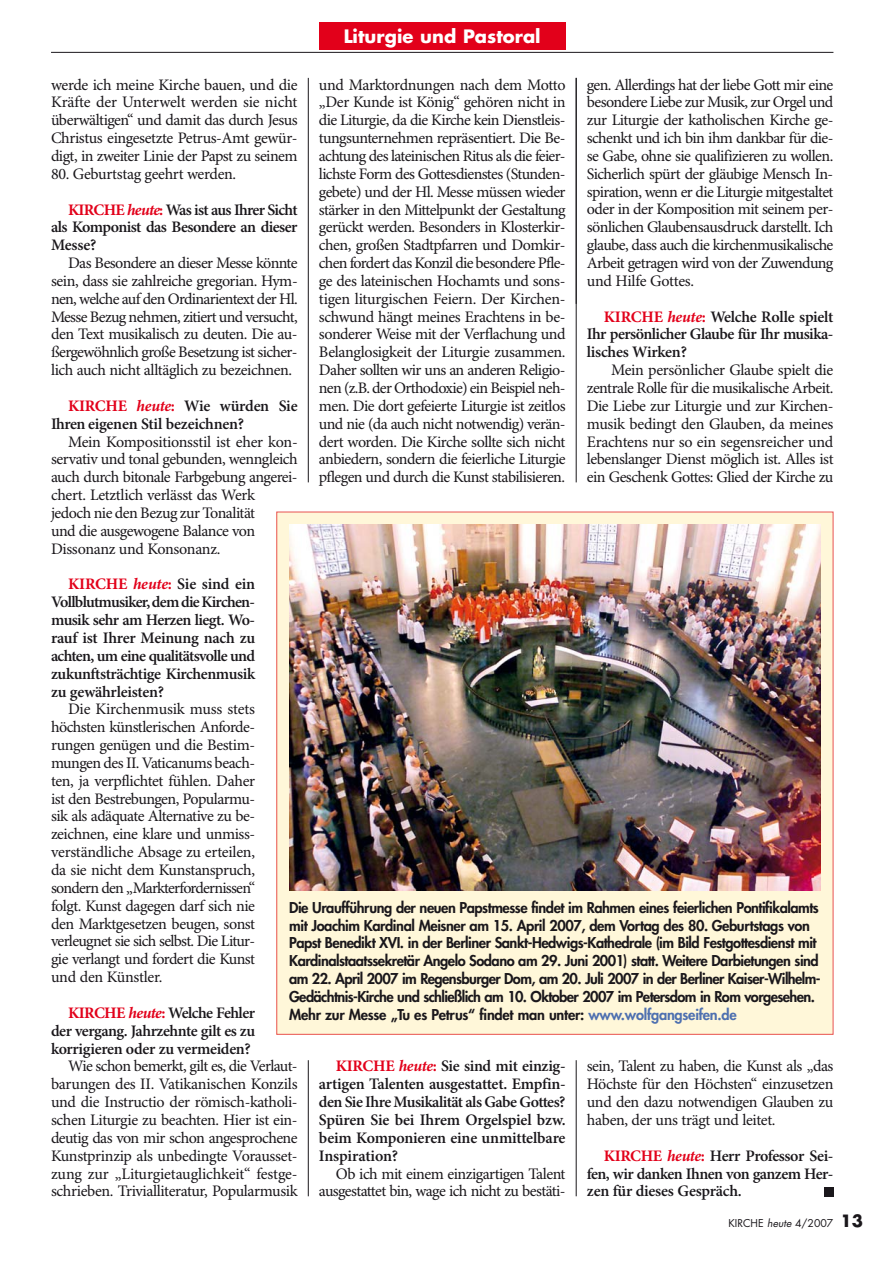
<style>
.page{position:relative;width:893px;height:1263px;background:#fff}
.page>*{position:absolute;margin:0;border:0;box-sizing:border-box;transform-origin:0 0}
.t1{font:700 18px "Futura Std";color:#fff}
.t2{font:16.05px/17.9px "Minion Pro";letter-spacing:-.035em;color:#1a171b;text-align:justify}
.t3{font:600 16.05px/17.9px "Minion Pro";letter-spacing:-.025em;color:#1a171b;text-align:justify}
.t4{font:800 14.55px/17.9px "Futura Std";letter-spacing:-.035em;color:#1a171b}
.t5{font:10.5px "Futura Std";color:#1a171b}
.s1{font-weight:700;color:#e2001a}
.s2{font-weight:700;font-style:italic;color:#e2001a}
.s3{color:#4e70b0}
.s4{font-style:italic}
.s5{font-weight:700;font-size:16.5px}
</style>
<div class="page">
<hr style="left:51px;top:52px;width:782px;height:1px;background:#1a171b">
<div style="left:319px;top:23px;width:247px;height:27px;background:#e2001a"></div>
<hr style="left:308px;top:78px;width:1px;height:404px;background:#1a171b">
<hr style="left:576px;top:78px;width:1px;height:404px;background:#1a171b">
<hr style="left:308px;top:1060px;width:1px;height:136px;background:#1a171b">
<hr style="left:576px;top:1060px;width:1px;height:136px;background:#1a171b">
<div style="left:277px;top:512px;width:556px;height:522px;background:#fff7d9"></div>
<img style="left:289px;top:524px;width:532px;height:366px">
<div style="left:824px;top:1187px;width:9px;height:9px;background:#1a171b"></div>
<p class="t1" style="left:344px;top:28px;width:199px">Liturgie und Pastoral</p>
<p class="t2" style="left:319px;top:77px;width:248px">und Marktordnungen nach dem Motto „Der Kunde ist König“ gehören nicht in die Liturgie, da die Kirche kein Dienstleis&shy;tungsunternehmen repräsentiert. Die Be&shy;achtung des lateinischen Ritus als die feier&shy;lichste Form des Gottesdienstes (Stunden&shy;gebete) und der Hl. Messe müssen wieder stärker in den Mittelpunkt der Gestaltung gerückt werden. Besonders in Klosterkir&shy;chen, großen Stadtpfarren und Domkir&shy;chen fordert das Konzil die besondere Pfle&shy;ge des lateinischen Hochamts und sons&shy;tigen liturgischen Feiern. Der Kirchen&shy;schwund hängt meines Erachtens in be&shy;sonderer Weise mit der Verflachung und Belanglosigkeit der Liturgie zusammen.<br>Daher sollten wir uns an anderen Religio&shy;nen (z.B. der Orthodoxie) ein Beispiel neh&shy;men. Die dort gefeierte Liturgie ist zeitlos und nie (da auch nicht notwendig) verän&shy;dert worden. Die Kirche sollte sich nicht anbiedern, sondern die feierliche Liturgie pflegen und durch die Kunst stabilisieren.</p>
<p class="t2" style="left:587px;top:77px;width:248px">gen. Allerdings hat der liebe Gott mir eine besondere Liebe zur Musik, zur Orgel und zur Liturgie der katholischen Kirche ge&shy;schenkt und ich bin ihm dankbar für die&shy;se Gabe, ohne sie qualifizieren zu wollen.<br>Sicherlich spürt der gläubige Mensch In&shy;spiration, wenn er die Liturgie mitgestaltet oder in der Komposition mit seinem per&shy;sönlichen Glaubensausdruck darstellt. Ich glaube, dass auch die kirchenmusikalische Arbeit getragen wird von der Zuwendung und Hilfe Gottes.</p>
<p class="t3" style="left:587px;top:309px;width:248px;text-indent:17px"><span class="s1">KIRCHE</span> <span class="s2">heute</span><span class="s1">:</span> Welche Rolle spielt Ihr persönlicher Glaube für Ihr musika&shy;lisches Wirken?</p>
<p class="t2" style="left:587px;top:362px;width:248px;text-indent:24px">Mein persönlicher Glaube spielt die zentrale Rolle für die musikalische Arbeit.<br>Die Liebe zur Liturgie und zur Kirchen&shy;musik bedingt den Glauben, da meines Erachtens nur so ein segensreicher und lebenslanger Dienst möglich ist. Alles ist ein Geschenk Gottes: Glied der Kirche zu</p>
<p class="t2" style="left:51px;top:77px;width:248px">werde ich meine Kirche bauen, und die Kräfte der Unterwelt werden sie nicht überwältigen“ und damit das durch Jesus Christus eingesetzte Petrus-Amt gewür&shy;digt, in zweiter Linie der Papst zu seinem</p>
<p class="t2" style="left:51px;top:166px;width:187px">80. Geburtstag geehrt werden.</p>
<p class="t3" style="left:51px;top:202px;width:248px;text-indent:17px"><span class="s1">KIRCHE</span> <span class="s2">heute</span><span class="s1">:</span> Was ist aus Ihrer Sicht als Komponist das Besondere an dieser Messe?</p>
<p class="t2" style="left:51px;top:255px;width:248px;text-indent:17px">Das Besondere an dieser Messe könnte sein, dass sie zahlreiche gregorian. Hym&shy;nen, welche auf den Ordinarientext der Hl.<br>Messe Bezug nehmen, zitiert und versucht, den Text musikalisch zu deuten. Die au&shy;ßergewöhnlich große Besetzung ist sicher&shy;lich auch nicht alltäglich zu bezeichnen.</p>
<p class="t3" style="left:51px;top:398px;width:248px;text-indent:17px"><span class="s1">KIRCHE</span> <span class="s2">heute</span><span class="s1">:</span> Wie würden Sie<br>Ihren eigenen Stil bezeichnen?</p>
<p class="t2" style="left:51px;top:434px;width:248px;text-align:left;text-indent:17px">Mein Kompositionsstil ist eher kon&shy;servativ und tonal gebunden, wenngleich auch durch bitonale Farbgebung angerei&shy;chert. Letztlich verlässt das Werk jedoch nie den Bezug zur Tonalität<br>und die ausgewogene Balance von Dissonanz und Konsonanz.</p>
<p class="t3" style="left:51px;top:577px;width:206px;text-indent:17px"><span class="s1">KIRCHE</span> <span class="s2">heute</span><span class="s1">:</span> Sie sind ein Vollblutmusiker, dem die Kirchen&shy;musik sehr am Herzen liegt. Wo&shy;rauf ist Ihrer Meinung nach zu achten, um eine qualitätsvolle und zukunftsträchtige Kirchenmusik zu gewährleisten?</p>
<p class="t2" style="left:51px;top:702px;width:206px;text-indent:17px">Die Kirchenmusik muss stets höchsten künstlerischen Anforde&shy;rungen genügen und die Bestim&shy;mungen des II. Vaticanums beach&shy;ten, ja verpflichtet fühlen. Daher ist den Bestrebungen, Popularmu&shy;sik als adäquate Alternative zu be&shy;zeichnen, eine klare und unmiss&shy;verständliche Absage zu erteilen, da sie nicht dem Kunstanspruch, sondern den „Markterfordernissen“ folgt. Kunst dagegen darf sich nie den Marktgesetzen beugen, sonst verleugnet sie sich selbst. Die Litur&shy;gie verlangt und fordert die Kunst und den Künstler.</p>
<p class="t3" style="left:51px;top:1005px;width:206px;text-indent:17px"><span class="s1">KIRCHE</span> <span class="s2">heute</span><span class="s1">:</span> Welche Fehler der vergang. Jahrzehnte gilt es zu korrigieren oder zu vermeiden?</p>
<p class="t2" style="left:51px;top:1059px;width:248px;text-indent:17px">Wie schon bemerkt, gilt es, die Verlaut&shy;barungen des II. Vatikanischen Konzils und die Instructio der römisch-katholi&shy;schen Liturgie zu beachten. Hier ist ein&shy;deutig das von mir schon angesprochene Kunstprinzip als unbedingte Vorausset&shy;zung zur „Liturgietauglichkeit“ festge&shy;schrieben. Trivialliteratur, Popularmusik</p>
<p class="t4" style="left:289px;top:899px;width:533px">Die Uraufführung der neuen Papstmesse findet im Rahmen eines feierlichen Pontifikalamts mit Joachim Kardinal Meisner am 15. April 2007, dem Vortag des 80. Geburtstags von Papst Benedikt XVI. in der Berliner Sankt-Hedwigs-Kathedrale (im Bild Festgottesdienst mit Kardinalstaatssekretär Angelo Sodano am 29. Juni 2001) statt. Weitere Darbietungen sind am 22. April 2007 im Regensburger Dom, am 20. Juli 2007 in der Berliner Kaiser-Wilhelm-Gedächtnis-Kirche und schließlich am 10. Oktober 2007 im Petersdom in Rom vorgesehen.<br>Mehr zur Messe „Tu es Petrus“ findet man unter: <span class="s3">www.wolfgangseifen.de</span></p>
<p class="t2" style="left:587px;top:1059px;width:248px">sein, Talent zu haben, die Kunst als „das Höchste für den Höchsten“ einzusetzen und den dazu notwendigen Glauben zu haben, der uns trägt und leitet.</p>
<p class="t3" style="left:587px;top:1148px;width:248px;text-indent:17px"><span class="s1">KIRCHE</span> <span class="s2">heute</span><span class="s1">:</span> Herr Professor Sei&shy;fen, wir danken Ihnen von ganzem Her&shy;zen für dieses Gespräch.</p>
<p class="t3" style="left:319px;top:1059px;width:248px;text-indent:17px"><span class="s1">KIRCHE</span> <span class="s2">heute</span><span class="s1">:</span> Sie sind mit einzig&shy;artigen Talenten ausgestattet. Empfin&shy;den Sie Ihre Musikalität als Gabe Gottes?<br>Spüren Sie bei Ihrem Orgelspiel bzw. beim Komponieren eine unmittelbare Inspiration?</p>
<p class="t2" style="left:319px;top:1166px;width:248px;text-align:right">Ob ich mit einem einzigartigen Talent ausgestattet bin, wage ich nicht zu bestäti-</p>
<p class="t5" style="left:728px;top:1218px;width:136px">KIRCHE <span class="s4">heute</span> 4/2007 <span class="s5">13</span></p>
</div>
